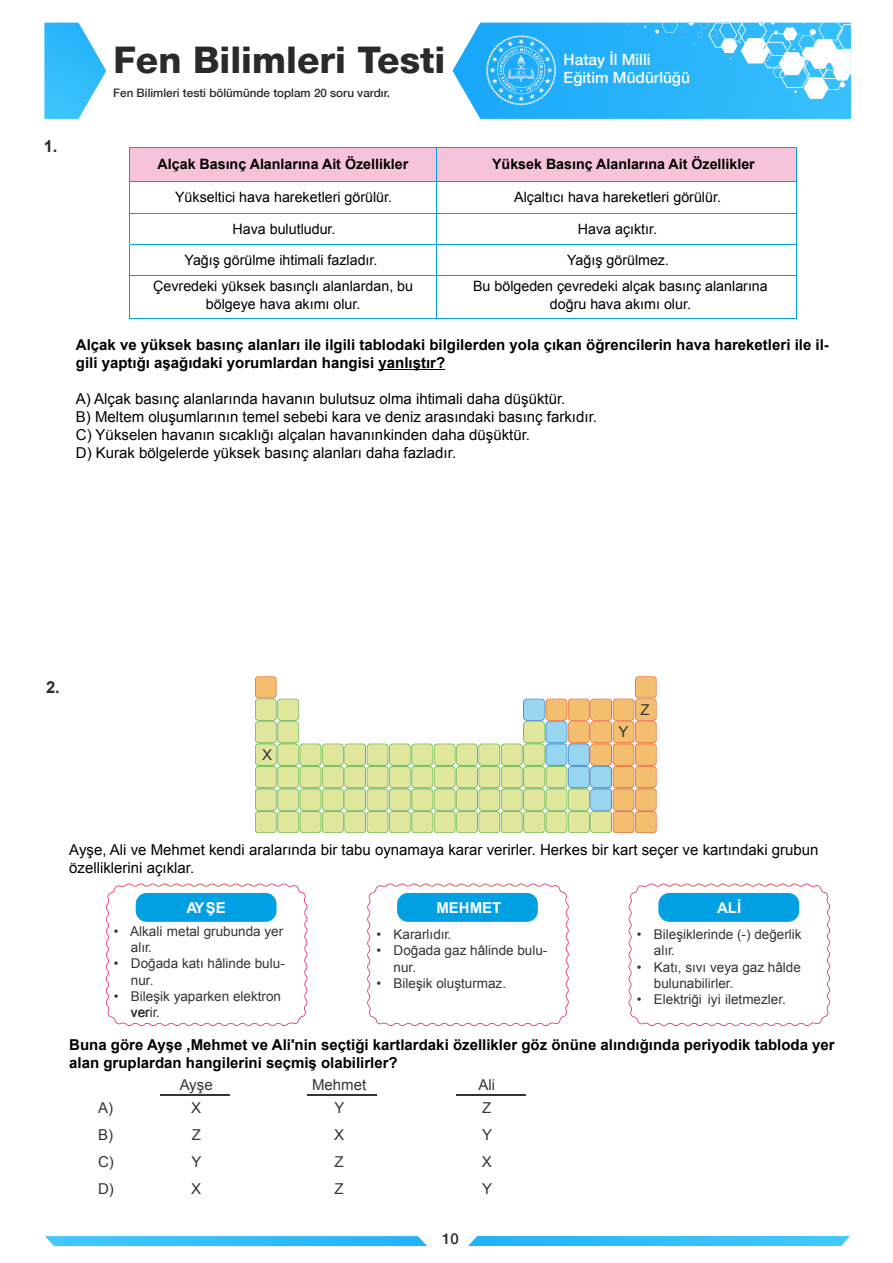
<style>
.page{position:relative;width:893px;height:1263px;background:#fff}
.page>*{position:absolute;margin:0;border:0;box-sizing:border-box;transform-origin:0 0}
.t1{font:800 36.75px "Helvetica Neue LT Com";color:#2b2a29}
.t2{font:700 16.5px "Arial";color:#2b2a29}
.t3{font:500 15.45px/18.1px "Helvetica Neue LT Com";color:#fefefe}
.t4{font:15px/18px "Arial";color:#000}
.t5{font:700 15px/18px "Arial";color:#000}
.t6{font:15px "Arial";color:#343435}
.t7{font:700 15px "Arial";color:#fefefe}
.t8{font:500 15px "Helvetica Neue LT Com";color:#2b2a29}
.t9{font:14.25px/18px "Arial";color:#000;text-align:center}
.t10{font:700 14.25px "Arial";color:#000}
.t11{font:13.5px/16.2px "Arial";color:#343435}
.t12{font:500 11.7px "Helvetica Neue LT Com";color:#2b2a29}
</style>
<div class="page">
<svg style="left:45px;top:1236px;width:382px;height:10px;background:#3abffb"></svg>
<svg style="left:44px;top:23px;width:62px;height:96px"></svg>
<svg style="left:452px;top:23px;width:399px;height:96px;background:#47befb"></svg>
<svg style="left:468px;top:1236px;width:382px;height:10px;background:#38befb"></svg>
<div style="left:130px;top:148px;width:666px;height:33px;background:#f7c3da"></div>
<hr style="left:129px;top:147px;width:308px;height:1px;background:#00a0e3">
<hr style="left:129px;top:148px;width:1px;height:33px;background:#00a0e3">
<hr style="left:437px;top:147px;width:360px;height:1px;background:#00a0e3">
<hr style="left:437px;top:148px;width:1px;height:33px;background:#00a0e3">
<hr style="left:796px;top:148px;width:1px;height:33px;background:#00a0e3">
<hr style="left:129px;top:181px;width:308px;height:1px;background:#00a0e3">
<hr style="left:129px;top:182px;width:1px;height:31px;background:#00a0e3">
<hr style="left:437px;top:181px;width:360px;height:1px;background:#00a0e3">
<hr style="left:437px;top:182px;width:1px;height:31px;background:#00a0e3">
<hr style="left:796px;top:182px;width:1px;height:31px;background:#00a0e3">
<hr style="left:129px;top:213px;width:308px;height:1px;background:#00a0e3">
<hr style="left:129px;top:214px;width:1px;height:30px;background:#00a0e3">
<hr style="left:437px;top:213px;width:360px;height:1px;background:#00a0e3">
<hr style="left:437px;top:214px;width:1px;height:30px;background:#00a0e3">
<hr style="left:796px;top:214px;width:1px;height:30px;background:#00a0e3">
<hr style="left:130px;top:244px;width:308px;height:1px;background:#00a0e3">
<hr style="left:129px;top:245px;width:1px;height:30px;background:#00a0e3">
<hr style="left:437px;top:244px;width:360px;height:1px;background:#00a0e3">
<hr style="left:437px;top:245px;width:1px;height:30px;background:#00a0e3">
<hr style="left:796px;top:245px;width:1px;height:30px;background:#00a0e3">
<hr style="left:129px;top:275px;width:308px;height:1px;background:#00a0e3">
<hr style="left:129px;top:276px;width:1px;height:42px;background:#00a0e3">
<hr style="left:437px;top:275px;width:360px;height:1px;background:#00a0e3">
<hr style="left:437px;top:276px;width:1px;height:42px;background:#00a0e3">
<hr style="left:796px;top:276px;width:1px;height:42px;background:#00a0e3">
<hr style="left:129px;top:318px;width:668px;height:1px;background:#00a0e3">
<hr style="left:378px;top:369px;width:67px;height:1px;background:#000">
<img style="left:255px;top:676px;width:401px;height:156px">
<svg style="left:106px;top:883px;width:201px;height:143px"></svg>
<svg style="left:367px;top:883px;width:202px;height:143px"></svg>
<svg style="left:629px;top:883px;width:201px;height:143px"></svg>
<div style="left:136px;top:893px;width:140px;height:29px;background:#00a0e3;border-radius:11px"></div>
<div style="left:397px;top:893px;width:141px;height:29px;background:#00a0e3;border-radius:11px"></div>
<div style="left:658px;top:893px;width:141px;height:29px;background:#00a0e3;border-radius:11px"></div>
<hr style="left:161px;top:1094px;width:69px;height:1px;background:#343435">
<hr style="left:307px;top:1094px;width:70px;height:1px;background:#343435">
<hr style="left:456px;top:1094px;width:70px;height:1px;background:#343435">
<p class="t2" style="left:44px;top:140px;width:15px">1.</p>
<h1 class="t1" style="left:113px;top:47px;width:333px">Fen Bilimleri Testi</h1>
<p class="t12" style="left:113px;top:88px;width:278px">Fen Bilimleri testi bölümünde toplam 20 soru vardır.</p>
<p class="t3" style="left:564px;top:52px;width:128px">Hatay İl Milli<br>Eğitim Müdürlüğü</p>
<p class="t10" style="left:158px;top:158px;width:252px">Alçak Basınç Alanlarına Ait Özellikler</p>
<p class="t10" style="left:492px;top:158px;width:264px">Yüksek Basınç Alanlarına Ait Özellikler</p>
<p class="t9" style="left:175px;top:190px;width:219px">Yükseltici hava hareketleri görülür.</p>
<p class="t9" style="left:514px;top:189px;width:208px">Alçaltıcı hava hareketleri görülür.</p>
<p class="t9" style="left:233px;top:222px;width:104px">Hava bulutludur.</p>
<p class="t9" style="left:578px;top:222px;width:81px">Hava açıktır.</p>
<p class="t9" style="left:185px;top:252px;width:194px">Yağış görülme ihtimali fazladır.</p>
<p class="t9" style="left:567px;top:252px;width:103px">Yağış görülmez.</p>
<p class="t9" style="left:153px;top:279px;width:261px">Çevredeki yüksek basınçlı alanlardan, bu bölgeye hava akımı olur.</p>
<p class="t9" style="left:473px;top:279px;width:296px">Bu bölgeden çevredeki alçak basınç alanlarına doğru hava akımı olur.</p>
<p class="t5" style="left:76px;top:337px;width:754px">Alçak ve yüksek basınç alanları ile ilgili tablodaki bilgilerden yola çıkan öğrencilerin hava hareketleri ile il&shy;gili yaptığı aşağıdaki yorumlardan hangisi yanlıştır?</p>
<p class="t4" style="left:76px;top:391px;width:523px">A) Alçak basınç alanlarında havanın bulutsuz olma ihtimali daha düşüktür.<br>B) Meltem oluşumlarının temel sebebi kara ve deniz arasındaki basınç farkıdır.<br>C) Yükselen havanın sıcaklığı alçalan havanınkinden daha düşüktür.<br>D) Kurak bölgelerde yüksek basınç alanları daha fazladır.</p>
<p class="t2" style="left:46px;top:680px;width:15px">2.</p>
<p class="t6" style="left:262px;top:749px;width:12px">X</p>
<p class="t6" style="left:618px;top:726px;width:12px">Y</p>
<p class="t6" style="left:640px;top:704px;width:11px">Z</p>
<p class="t4" style="left:69px;top:842px;width:751px">Ayşe, Ali ve Mehmet kendi aralarında bir tabu oynamaya karar verirler. Herkes bir kart seçer ve kartındaki grubun özelliklerini açıklar.</p>
<p class="t7" style="left:186px;top:902px;width:41px">AYŞE</p>
<p class="t7" style="left:436px;top:902px;width:66px">MEHMET</p>
<p class="t7" style="left:717px;top:902px;width:26px">ALİ</p>
<p class="t11" style="left:131px;top:924px;width:154px;text-indent:-17px">• Alkali metal grubunda yer alır.</p>
<p class="t11" style="left:131px;top:957px;width:155px;text-indent:-17px">• Doğada katı hâlinde bulu&shy;nur.</p>
<p class="t11" style="left:131px;top:989px;width:152px;text-indent:-17px">• Bileşik yaparken elektron verir.</p>
<p class="t11" style="left:654px;top:927px;width:149px;text-indent:-17px">• Bileşiklerinde (-) değerlik alır.</p>
<p class="t11" style="left:654px;top:960px;width:149px;text-indent:-17px">• Katı, sıvı veya gaz hâlde bulunabilirler.</p>
<p class="t11" style="left:637px;top:992px;width:151px">• Elektriği iyi iletmezler.</p>
<p class="t11" style="left:377px;top:927px;width:76px">• Kararlıdır.</p>
<p class="t11" style="left:394px;top:944px;width:155px;text-indent:-17px">• Doğada gaz hâlinde bulu&shy;nur.</p>
<p class="t11" style="left:377px;top:976px;width:131px">• Bileşik oluşturmaz.</p>
<p class="t5" style="left:69px;top:1037px;width:767px">Buna göre Ayşe ,Mehmet ve Ali'nin seçtiği kartlardaki özellikler göz önüne alındığında periyodik tabloda yer alan gruplardan hangilerini seçmiş olabilirler?</p>
<p class="t6" style="left:180px;top:1079px;width:35px">Ayşe</p>
<p class="t6" style="left:312px;top:1079px;width:56px">Mehmet</p>
<p class="t6" style="left:478px;top:1079px;width:18px">Ali</p>
<p class="t6" style="left:98px;top:1102px;width:16px">A)</p>
<p class="t6" style="left:191px;top:1102px;width:12px">X</p>
<p class="t6" style="left:334px;top:1102px;width:12px">Y</p>
<p class="t6" style="left:482px;top:1102px;width:11px">Z</p>
<p class="t6" style="left:98px;top:1129px;width:16px">B)</p>
<p class="t6" style="left:192px;top:1129px;width:11px">Z</p>
<p class="t6" style="left:334px;top:1129px;width:12px">X</p>
<p class="t6" style="left:482px;top:1129px;width:12px">Y</p>
<p class="t6" style="left:98px;top:1156px;width:17px">C)</p>
<p class="t6" style="left:191px;top:1156px;width:12px">Y</p>
<p class="t6" style="left:335px;top:1156px;width:11px">Z</p>
<p class="t6" style="left:482px;top:1156px;width:12px">X</p>
<p class="t6" style="left:98px;top:1183px;width:17px">D)</p>
<p class="t6" style="left:191px;top:1183px;width:12px">X</p>
<p class="t6" style="left:335px;top:1183px;width:11px">Z</p>
<p class="t6" style="left:482px;top:1183px;width:12px">Y</p>
<p class="t8" style="left:442px;top:1233px;width:18px">10</p>
</div>
